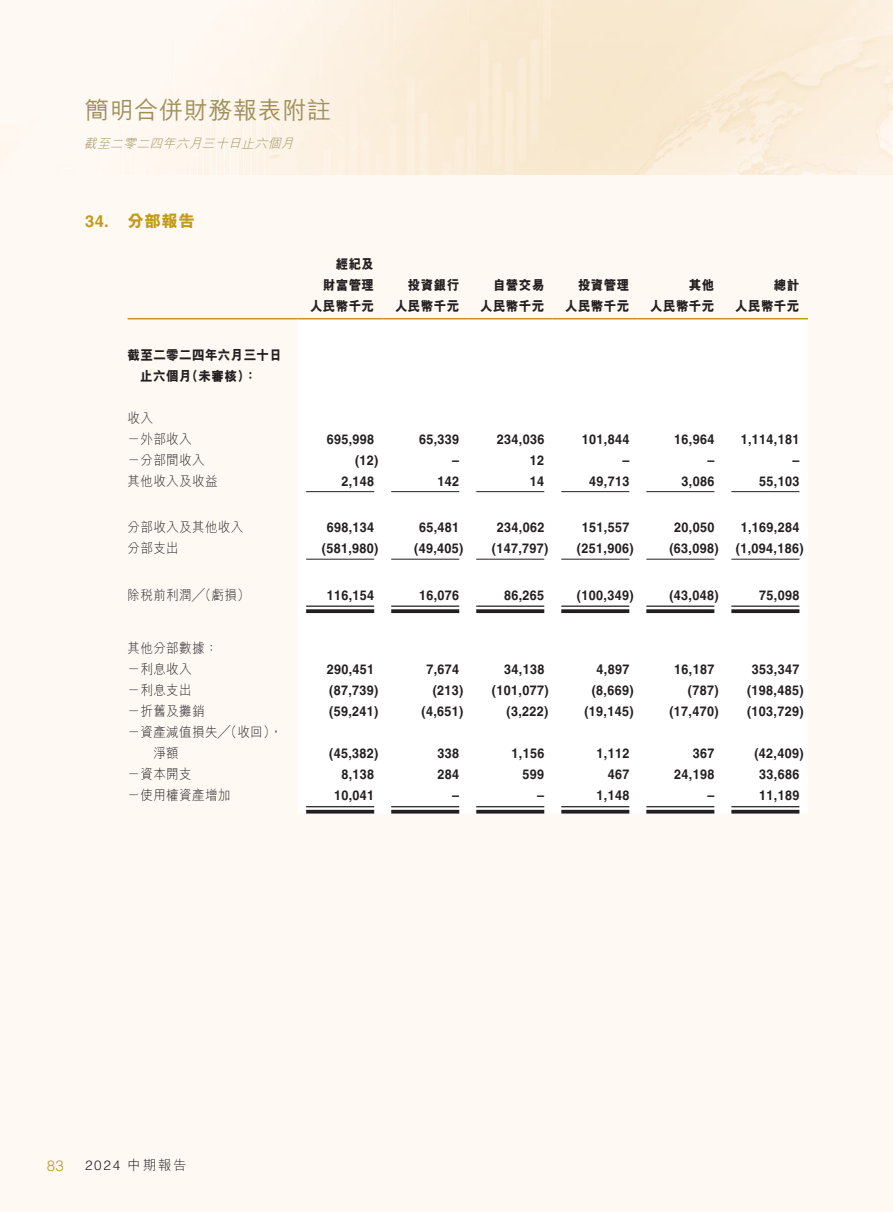
<style>
.page{position:relative;width:893px;height:1212px;background:#fff9f4}
.page>*{position:absolute;margin:0;border:0;box-sizing:border-box;transform-origin:0 0}
.t1{font:500 24px "M Hei HK";letter-spacing:.03em;color:#9f905b}
.t2{font:800 16.5px "M Hei HK";color:#c29b1b}
.t3{font:700 16.5px "Helvetica LT Std";color:#c29b1b}
.t4{font:300 15px "Helvetica LT Std";color:#c29b1b}
.t5{font:700 13.5px "Helvetica LT Std";letter-spacing:.03em;color:#231f20;scale:.93 1}
.t6{font:300 13.5px/21px "M Hei HK";letter-spacing:.03em;color:#231f20;scale:.93 1}
.t7{font:800 13.5px/21px "M Hei HK";letter-spacing:.03em;color:#231f20;scale:.93 1}
.t8{font:300 13.5px "M Hei HK";letter-spacing:.03em;color:#231f20}
.t9{font:300 13.5px "Helvetica LT Std";color:#231f20}
.t10{font:italic 300 12.75px "M Hei HK";color:#9f905b}
</style>
<div class="page">
<div style="left:298px;top:319px;width:510px;height:494px;background:#fff"></div>
<hr style="left:128px;top:318px;width:170px;height:1px;background:#c29b1b">
<hr style="left:298px;top:318px;width:85px;height:1px;background:#c29b1b">
<hr style="left:383px;top:318px;width:85px;height:1px;background:#c29b1b">
<hr style="left:468px;top:318px;width:85px;height:1px;background:#c29b1b">
<hr style="left:553px;top:318px;width:85px;height:1px;background:#c29b1b">
<hr style="left:638px;top:318px;width:85px;height:1px;background:#c29b1b">
<hr style="left:723px;top:318px;width:85px;height:1px;background:#c29b1b">
<hr style="left:306px;top:491px;width:68px;height:1px;background:#231f20">
<hr style="left:391px;top:491px;width:68px;height:1px;background:#231f20">
<hr style="left:476px;top:491px;width:68px;height:1px;background:#231f20">
<hr style="left:561px;top:491px;width:68px;height:1px;background:#231f20">
<hr style="left:646px;top:491px;width:68px;height:1px;background:#231f20">
<hr style="left:731px;top:491px;width:68px;height:1px;background:#231f20">
<hr style="left:306px;top:559px;width:68px;height:1px;background:#231f20">
<hr style="left:391px;top:559px;width:68px;height:1px;background:#231f20">
<hr style="left:476px;top:559px;width:68px;height:1px;background:#231f20">
<hr style="left:561px;top:559px;width:68px;height:1px;background:#231f20">
<hr style="left:646px;top:559px;width:68px;height:1px;background:#231f20">
<hr style="left:731px;top:559px;width:68px;height:1px;background:#231f20">
<hr style="left:306px;top:605px;width:68px;height:2px;background:#231f20">
<svg style="left:306px;top:609px;width:68px;height:4px"></svg>
<hr style="left:391px;top:605px;width:68px;height:2px;background:#231f20">
<svg style="left:391px;top:609px;width:68px;height:4px"></svg>
<hr style="left:476px;top:605px;width:68px;height:2px;background:#231f20">
<svg style="left:476px;top:609px;width:68px;height:4px"></svg>
<hr style="left:561px;top:605px;width:68px;height:2px;background:#231f20">
<svg style="left:561px;top:609px;width:68px;height:4px"></svg>
<hr style="left:646px;top:605px;width:68px;height:2px;background:#231f20">
<svg style="left:646px;top:609px;width:68px;height:4px"></svg>
<hr style="left:731px;top:605px;width:68px;height:2px;background:#231f20">
<svg style="left:731px;top:609px;width:68px;height:4px"></svg>
<hr style="left:306px;top:806px;width:68px;height:1px;background:#231f20">
<hr style="left:306px;top:810px;width:68px;height:3px;background:#231f20">
<hr style="left:391px;top:806px;width:68px;height:1px;background:#231f20">
<hr style="left:391px;top:810px;width:68px;height:3px;background:#231f20">
<hr style="left:476px;top:806px;width:68px;height:1px;background:#231f20">
<hr style="left:476px;top:810px;width:68px;height:3px;background:#231f20">
<hr style="left:561px;top:806px;width:68px;height:1px;background:#231f20">
<hr style="left:561px;top:810px;width:68px;height:3px;background:#231f20">
<hr style="left:646px;top:806px;width:68px;height:1px;background:#231f20">
<hr style="left:646px;top:810px;width:68px;height:3px;background:#231f20">
<hr style="left:731px;top:806px;width:68px;height:1px;background:#231f20">
<hr style="left:731px;top:810px;width:68px;height:3px;background:#231f20">
<h1 class="t1" style="left:85px;top:93px;width:248px">簡明合併財務報表附註</h1>
<p class="t10" style="left:84px;top:137px;width:214px">截至二零二四年六月三十日止六個月</p>
<p class="t3" style="left:85px;top:211px;width:25px">34.</p>
<p class="t2" style="left:128px;top:213px;width:69px">分部報告</p>
<p class="t7" style="left:186px;top:344px;width:105px;text-indent:-58px">截至二零二四年六月三十日（未審核：(</p>
<p class="t7" style="left:140px;top:365px;width:57px">止六個月</p>
<p class="t6" style="left:128px;top:407px;width:29px">收入</p>
<p class="t6" style="left:128px;top:428px;width:71px">－外部收入</p>
<p class="t6" style="left:128px;top:449px;width:84px">－分部間收入</p>
<p class="t6" style="left:128px;top:470px;width:98px">其他收入及收益</p>
<p class="t6" style="left:128px;top:517px;width:126px">分部收入及其他收入</p>
<p class="t6" style="left:128px;top:538px;width:57px">分部支出</p>
<p class="t6" style="left:128px;top:584px;width:133px">除稅前利潤╱（虧損(</p>
<p class="t6" style="left:128px;top:638px;width:98px">其他分部數據：</p>
<p class="t6" style="left:128px;top:659px;width:71px">－利息收入</p>
<p class="t6" style="left:128px;top:680px;width:71px">－利息支出</p>
<p class="t6" style="left:128px;top:701px;width:168px">－折舊及攤銷<br>－資產減值損失╱（收回，(</p>
<p class="t6" style="left:153px;top:743px;width:29px">淨額</p>
<p class="t6" style="left:128px;top:764px;width:71px">－資本開支</p>
<p class="t6" style="left:128px;top:785px;width:112px">－使用權資產增加</p>
<p class="t7" style="left:336px;top:254px;width:43px">經紀及</p>
<p class="t7" style="left:323px;top:275px;width:57px">財富管理</p>
<p class="t7" style="left:310px;top:296px;width:71px">人民幣千元</p>
<p class="t7" style="left:408px;top:275px;width:57px">投資銀行</p>
<p class="t7" style="left:395px;top:296px;width:71px">人民幣千元</p>
<p class="t7" style="left:493px;top:275px;width:57px">自營交易</p>
<p class="t7" style="left:480px;top:296px;width:71px">人民幣千元</p>
<p class="t7" style="left:578px;top:275px;width:57px">投資管理</p>
<p class="t7" style="left:565px;top:296px;width:71px">人民幣千元</p>
<p class="t7" style="left:689px;top:275px;width:29px">其他</p>
<p class="t7" style="left:650px;top:296px;width:71px">人民幣千元</p>
<p class="t7" style="left:774px;top:275px;width:29px">總計</p>
<p class="t7" style="left:735px;top:296px;width:71px">人民幣千元</p>
<p class="t5" style="left:327px;top:431px;width:53px">695,998</p>
<p class="t5" style="left:419px;top:431px;width:45px">65,339</p>
<p class="t5" style="left:497px;top:431px;width:53px">234,036</p>
<p class="t5" style="left:582px;top:431px;width:53px">101,844</p>
<p class="t5" style="left:674px;top:431px;width:45px">16,964</p>
<p class="t5" style="left:741px;top:431px;width:65px">1,114,181</p>
<p class="t5" style="left:355px;top:452px;width:27px">)12(</p>
<p class="t5" style="left:452px;top:452px;width:9px">–</p>
<p class="t5" style="left:530px;top:452px;width:17px">12</p>
<p class="t5" style="left:622px;top:452px;width:9px">–</p>
<p class="t5" style="left:707px;top:452px;width:9px">–</p>
<p class="t5" style="left:792px;top:452px;width:9px">–</p>
<p class="t5" style="left:341px;top:473px;width:37px">2,148</p>
<p class="t5" style="left:438px;top:473px;width:25px">142</p>
<p class="t5" style="left:530px;top:473px;width:17px">14</p>
<p class="t5" style="left:589px;top:473px;width:45px">49,713</p>
<p class="t5" style="left:682px;top:473px;width:37px">3,086</p>
<p class="t5" style="left:759px;top:473px;width:45px">55,103</p>
<p class="t5" style="left:327px;top:519px;width:53px">698,134</p>
<p class="t5" style="left:419px;top:519px;width:45px">65,481</p>
<p class="t5" style="left:497px;top:519px;width:53px">234,062</p>
<p class="t5" style="left:582px;top:519px;width:53px">151,557</p>
<p class="t5" style="left:674px;top:519px;width:45px">20,050</p>
<p class="t5" style="left:741px;top:519px;width:65px">1,169,284</p>
<p class="t5" style="left:322px;top:540px;width:62px">)581,980(</p>
<p class="t5" style="left:414px;top:540px;width:54px">)49,405(</p>
<p class="t5" style="left:492px;top:540px;width:62px">)147,797(</p>
<p class="t5" style="left:577px;top:540px;width:62px">)251,906(</p>
<p class="t5" style="left:669px;top:540px;width:54px">)63,098(</p>
<p class="t5" style="left:736px;top:540px;width:74px">)1,094,186(</p>
<p class="t5" style="left:327px;top:587px;width:53px">116,154</p>
<p class="t5" style="left:419px;top:587px;width:45px">16,076</p>
<p class="t5" style="left:504px;top:587px;width:45px">86,265</p>
<p class="t5" style="left:577px;top:587px;width:62px">)100,349(</p>
<p class="t5" style="left:669px;top:587px;width:54px">)43,048(</p>
<p class="t5" style="left:759px;top:587px;width:45px">75,098</p>
<p class="t5" style="left:327px;top:661px;width:53px">290,451</p>
<p class="t5" style="left:426px;top:661px;width:37px">7,674</p>
<p class="t5" style="left:504px;top:661px;width:45px">34,138</p>
<p class="t5" style="left:596px;top:661px;width:37px">4,897</p>
<p class="t5" style="left:674px;top:661px;width:45px">16,187</p>
<p class="t5" style="left:752px;top:661px;width:53px">353,347</p>
<p class="t5" style="left:329px;top:682px;width:54px">)87,739(</p>
<p class="t5" style="left:433px;top:682px;width:35px">)213(</p>
<p class="t5" style="left:492px;top:682px;width:62px">)101,077(</p>
<p class="t5" style="left:592px;top:682px;width:47px">)8,669(</p>
<p class="t5" style="left:688px;top:682px;width:35px">)787(</p>
<p class="t5" style="left:747px;top:682px;width:62px">)198,485(</p>
<p class="t5" style="left:329px;top:703px;width:54px">)59,241(</p>
<p class="t5" style="left:422px;top:703px;width:47px">)4,651(</p>
<p class="t5" style="left:507px;top:703px;width:47px">)3,222(</p>
<p class="t5" style="left:584px;top:703px;width:54px">)19,145(</p>
<p class="t5" style="left:669px;top:703px;width:54px">)17,470(</p>
<p class="t5" style="left:747px;top:703px;width:62px">)103,729(</p>
<p class="t5" style="left:329px;top:745px;width:54px">)45,382(</p>
<p class="t5" style="left:438px;top:745px;width:25px">338</p>
<p class="t5" style="left:511px;top:745px;width:37px">1,156</p>
<p class="t5" style="left:596px;top:745px;width:37px">1,112</p>
<p class="t5" style="left:693px;top:745px;width:25px">367</p>
<p class="t5" style="left:754px;top:745px;width:54px">)42,409(</p>
<p class="t5" style="left:341px;top:766px;width:37px">8,138</p>
<p class="t5" style="left:438px;top:766px;width:25px">284</p>
<p class="t5" style="left:523px;top:766px;width:25px">599</p>
<p class="t5" style="left:608px;top:766px;width:25px">467</p>
<p class="t5" style="left:674px;top:766px;width:45px">24,198</p>
<p class="t5" style="left:759px;top:766px;width:45px">33,686</p>
<p class="t5" style="left:334px;top:787px;width:45px">10,041</p>
<p class="t5" style="left:452px;top:787px;width:9px">–</p>
<p class="t5" style="left:537px;top:787px;width:9px">–</p>
<p class="t5" style="left:596px;top:787px;width:37px">1,148</p>
<p class="t5" style="left:707px;top:787px;width:9px">–</p>
<p class="t5" style="left:759px;top:787px;width:45px">11,189</p>
<p class="t4" style="left:47px;top:1156px;width:18px">83</p>
<p class="t9" style="left:85px;top:1157px;width:37px">2024</p>
<p class="t8" style="left:127px;top:1158px;width:61px">中期報告</p>
</div>
